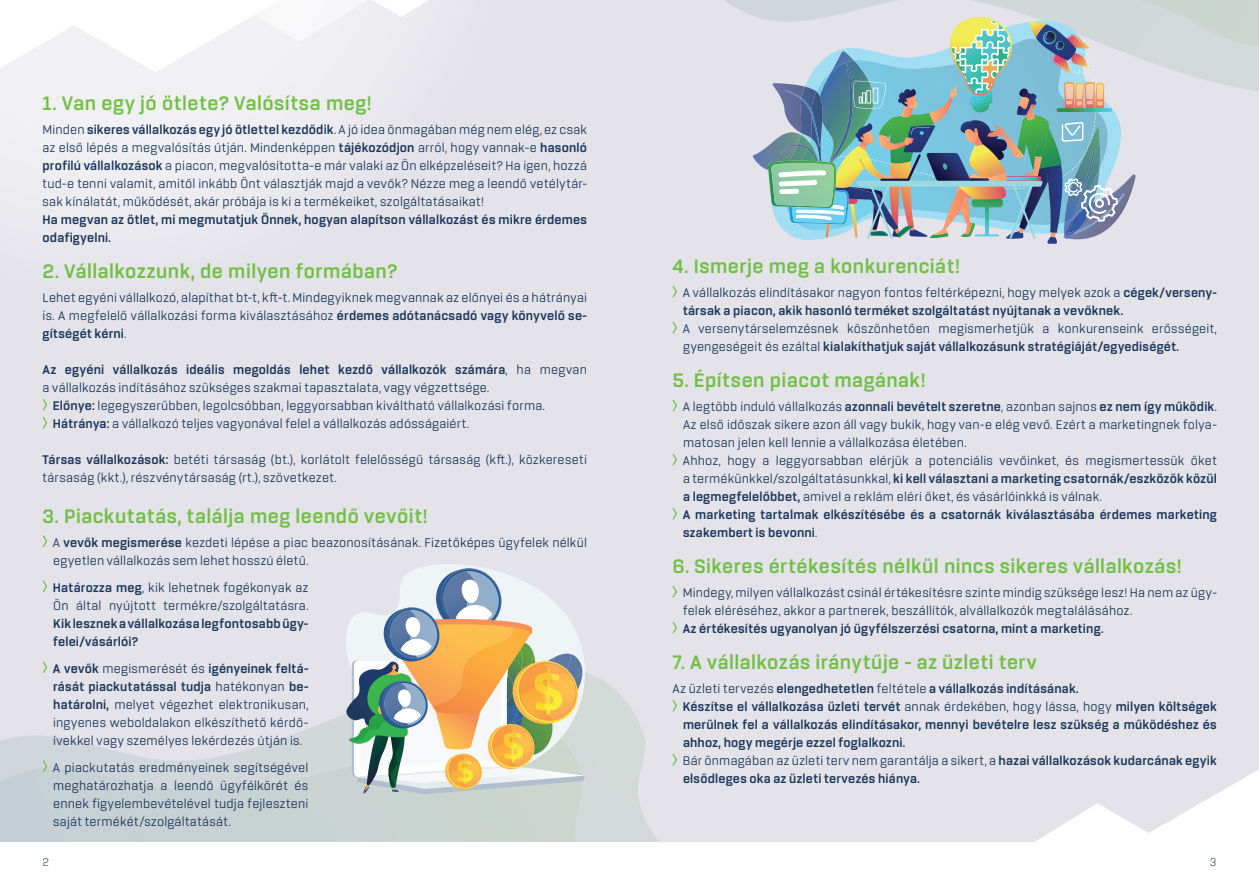
<style>
.page{position:relative;width:1259px;height:893px;background:#fff}
.page>*{position:absolute;margin:0;border:0;box-sizing:border-box;transform-origin:0 0}
.t1{font:700 21px "Rogan";letter-spacing:.025em;color:#71bf44}
.t2{font:13.5px/18px "Rogan";letter-spacing:.02em;color:#183559}
.t3{font:700 13.5px/18px "Rogan";letter-spacing:.015em;color:#183559}
.t4{font:300 12px "Rogan";color:#183559}
.s1{font-weight:700}
.s2{font-weight:400}
</style>
<div class="page">
<div style="left:0;top:0;width:1259px;height:850px;background:#e4e3ea"></div>
<svg style="left:587px;top:673px;width:151px;height:170px"></svg>
<svg style="left:78px;top:711px;width:625px;height:132px"></svg>
<div style="left:0;top:72px;width:334px;height:109px;background:#f0eff3"></div>
<svg style="left:946px;top:769px;width:313px;height:74px"></svg>
<div style="left:0;top:843px;width:1259px;height:50px;background:#fff"></div>
<svg style="left:0;top:0;width:428px;height:72px"></svg>
<svg style="left:43px;top:399px;width:4px;height:11px"></svg>
<svg style="left:43px;top:417px;width:4px;height:11px"></svg>
<svg style="left:0;top:536px;width:78px;height:307px"></svg>
<svg style="left:672px;top:286px;width:5px;height:11px"></svg>
<svg style="left:672px;top:322px;width:5px;height:11px"></svg>
<svg style="left:672px;top:400px;width:5px;height:11px"></svg>
<svg style="left:672px;top:454px;width:5px;height:11px"></svg>
<svg style="left:672px;top:508px;width:5px;height:11px"></svg>
<svg style="left:672px;top:586px;width:5px;height:11px"></svg>
<svg style="left:672px;top:622px;width:5px;height:11px"></svg>
<svg style="left:672px;top:700px;width:5px;height:11px"></svg>
<svg style="left:672px;top:754px;width:5px;height:11px"></svg>
<svg style="left:340px;top:564px;width:247px;height:238px"></svg>
<svg style="left:346px;top:568px;width:241px;height:226px;background:#cec6ab"></svg>
<svg style="left:725px;top:0;width:534px;height:244px"></svg>
<h1 class="t1" style="left:43px;top:92px;width:331px">1. Van egy jó ötlete? Valósítsa meg!</h1>
<p class="t2" style="left:43px;top:121px;width:546px;text-align:justify">Minden <span class="s1">sikeres vállalkozás egy jó ötlettel kezdődik</span>. A jó idea önmagában még nem elég, ez csak az első lépés a megvalósítás útján. Mindenképpen <span class="s1">tájékozódjon</span> arról, hogy vannak-e <span class="s1">hasonló profilú vállalkozások</span> a piacon, megvalósította-e már valaki az Ön elképzeléseit? Ha igen, hozzá tud-e tenni valamit, amitől inkább Önt választják majd a vevők? Nézze meg a leendő vetélytár&shy;sak kínálatát, működését, akár próbája is ki a termékeiket, szolgáltatásaikat!</p>
<p class="t3" style="left:43px;top:211px;width:546px">Ha megvan az ötlet, mi megmutatjuk Önnek, hogyan alapítson vállalkozást és mikre érdemes odafigyelni.</p>
<h1 class="t1" style="left:43px;top:260px;width:356px">2. Vállalkozzunk, de milyen formában?</h1>
<p class="t2" style="left:43px;top:289px;width:546px;text-align:justify">Lehet egyéni vállalkozó, alapíthat bt-t, kft-t. Mindegyiknek megvannak az előnyei és a hátrányai is. A megfelelő vállalkozási forma kiválasztásához <span class="s1">érdemes adótanácsadó vagy könyvelő se&shy;gítségét kérni</span>.</p>
<p class="t3" style="left:43px;top:361px;width:546px">Az egyéni vállalkozás ideális megoldás lehet kezdő vállalkozók számára<span class="s2">, ha megvan</span></p>
<p class="t2" style="left:43px;top:379px;width:448px">a vállalkozás indításához szükséges szakmai tapasztalata, vagy végzettsége.</p>
<p class="t2" style="left:53px;top:397px;width:493px"><span class="s1">Előnye:</span> legegyszerűbben, legolcsóbban, leggyorsabban kiváltható vállalkozási forma.</p>
<p class="t2" style="left:53px;top:415px;width:417px"><span class="s1">Hátránya:</span> a vállalkozó teljes vagyonával felel a vállalkozás adósságaiért.</p>
<p class="t2" style="left:43px;top:451px;width:546px"><span class="s1">Társas vállalkozások:</span> betéti társaság (bt.), korlátolt felelősségű társaság (kft.), közkereseti társaság (kkt.), részvénytársaság (rt.), szövetkezet.</p>
<h1 class="t1" style="left:43px;top:504px;width:386px">3. Piackutatás, találja meg leendő vevőit!</h1>
<p class="t2" style="left:53px;top:534px;width:535px">A <span class="s1">vevők megismerése</span> kezdeti lépése a piac beazonosításának. Fizetőképes ügyfelek nélkül egyetlen vállalkozás sem lehet hosszú életű.</p>
<p class="t2" style="left:53px;top:579px;width:257px"><span class="s1">Határozza meg</span>, kik lehetnek fogékonyak az<br>Ön által nyújtott termékre/szolgáltatásra.</p>
<p class="t3" style="left:53px;top:615px;width:257px">Kik lesznek a vállalkozása legfontosabb ügy&shy;felei/vásárlói?</p>
<p class="t2" style="left:53px;top:660px;width:257px;text-align:justify"><span class="s1">A vevők</span> megismerését és <span class="s1">igényeinek feltá&shy;rását piackutatással tudja</span> hatékonyan <span class="s1">be&shy;határolni,</span> melyet végezhet elektronikusan, ingyenes weboldalakon elkészíthető kérdő&shy;ívekkel vagy személyes lekérdezés útján is.</p>
<p class="t2" style="left:53px;top:759px;width:257px;text-align:justify">A piackutatás eredményeinek segítségével meghatározhatja a leendő ügyfélkörét és ennek figyelembevételével tudja fejleszteni saját termékét/szolgáltatását.</p>
<h1 class="t1" style="left:672px;top:255px;width:289px">4. Ismerje meg a konkurenciát!</h1>
<p class="t3" style="left:683px;top:284px;width:535px"><span class="s2">A vállalkozás elindításakor nagyon fontos feltérképezni, hogy melyek azok a</span> cégek/verseny&shy;társak a piacon, akik hasonló terméket szolgáltatást nyújtanak a vevőknek.</p>
<p class="t2" style="left:683px;top:320px;width:535px">A versenytárselemzésnek köszönhetően megismerhetjük a konkurenseink erősségeit, gyengeségeit és ezáltal <span class="s1">kialakíthatjuk saját vállalkozásunk stratégiáját/egyediségét.</span></p>
<h1 class="t1" style="left:672px;top:369px;width:255px">5. Építsen piacot magának!</h1>
<p class="t2" style="left:683px;top:398px;width:535px">A legtöbb induló vállalkozás <span class="s1">azonnali bevételt szeretne</span>, azonban sajnos <span class="s1">ez nem így működik</span>.<br>Az első időszak sikere azon áll vagy bukik, hogy van-e elég vevő. Ezért a marketingnek folya&shy;matosan jelen kell lennie a vállalkozása életében.<br>Ahhoz, hogy a leggyorsabban elérjük a potenciális vevőinket, és megismertessük őket a termékünkkel/szolgáltatásunkkal, <span class="s1">ki kell választani a marketing csatornák/eszközök közül a legmegfelelőbbet,</span> amivel a reklám eléri őket, és vásárlóinkká is válnak.<br><span class="s1">A marketing tartalmak elkészítésébe és a csatornák kiválasztásába érdemes marketing szakembert is bevonni</span>.</p>
<h1 class="t1" style="left:672px;top:555px;width:511px">6. Sikeres értékesítés nélkül nincs sikeres vállalkozás!</h1>
<p class="t2" style="left:683px;top:584px;width:535px">Mindegy, milyen vállalkozást csinál értékesítésre szinte mindig szüksége lesz! Ha nem az ügy&shy;felek eléréséhez, akkor a partnerek, beszállítók, alvállalkozók megtalálásához.</p>
<p class="t3" style="left:683px;top:620px;width:422px">Az értékesítés ugyanolyan jó ügyfélszerzési csatorna, mint a marketing.</p>
<h1 class="t1" style="left:672px;top:651px;width:366px">7. A vállalkozás iránytűje - az üzleti terv</h1>
<p class="t3" style="left:683px;top:680px;width:535px;text-indent:-10px"><span class="s2">Az üzleti tervezés</span> elengedhetetlen <span class="s2">feltétele</span> a vállalkozás indításának.<br>Készítse el vállalkozása üzleti tervét <span class="s2">annak érdekében, hogy lássa, hogy</span> milyen költségek merülnek fel a vállalkozás elindításakor, mennyi bevételre lesz szükség a működéshez és ahhoz, hogy megérje ezzel foglalkozni.<br><span class="s2">Bár önmagában az üzleti terv nem garantálja a sikert, a</span> hazai vállalkozások kudarcának egyik elsődleges oka az üzleti tervezés hiánya.</p>
<p class="t4" style="left:43px;top:855px;width:8px">2</p>
<p class="t4" style="left:1209px;top:855px;width:8px">3</p>
</div>
